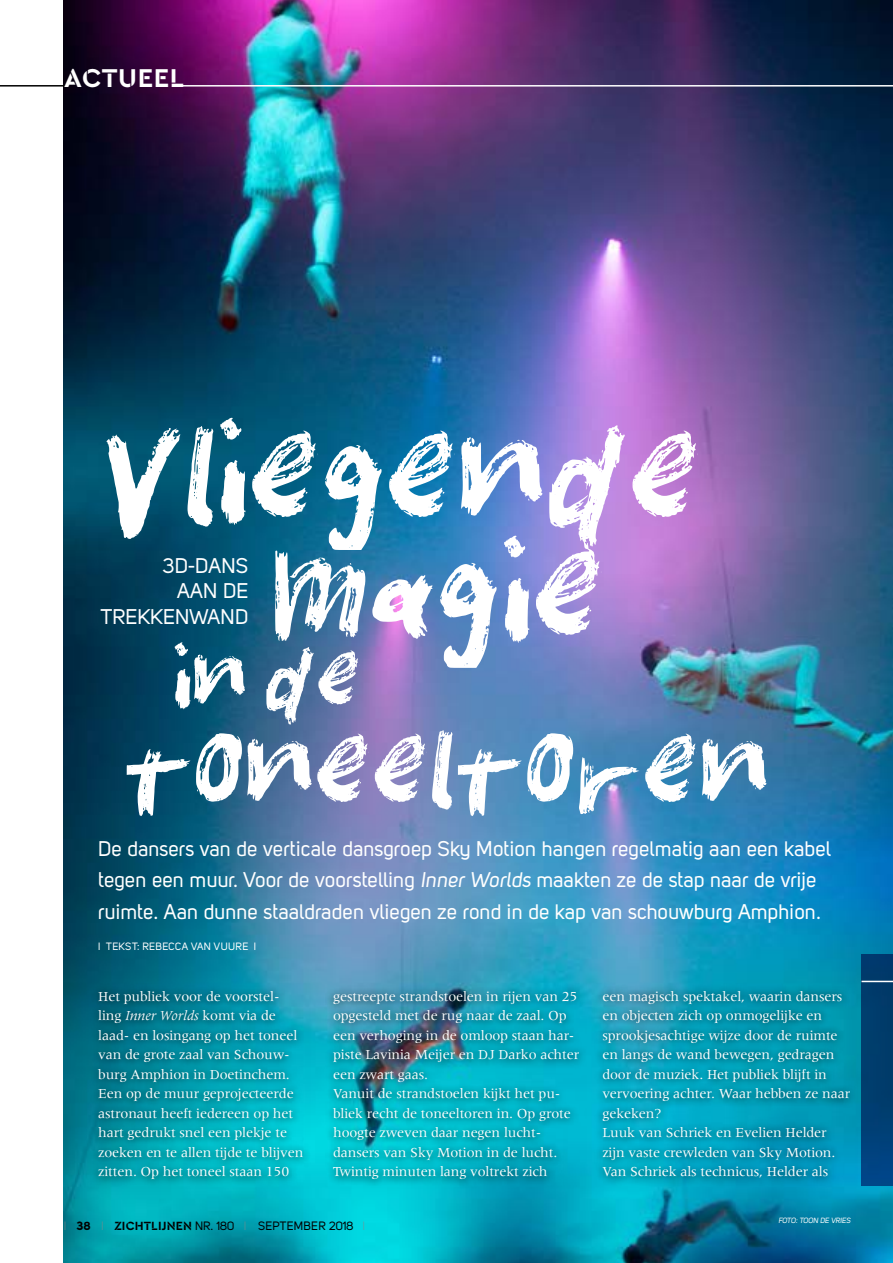
<style>
.page{position:relative;width:893px;height:1263px;background:#fff}
.page>*{position:absolute;margin:0;border:0;box-sizing:border-box;transform-origin:0 0}
.t1{font:144px "Unkempt Penmanship";letter-spacing:-.06em;color:#fff}
.t2{font:113.85px "Unkempt Penmanship";letter-spacing:-.06em;color:#fff}
.t3{font:90px "Unkempt Penmanship";color:#fff}
.t4{font:700 27px "Cera Stencil PRO";letter-spacing:.02em;color:#fff}
.t5{font:21px/31.5px "Uni Sans Regular";color:#fff}
.t6{font:14.25px/19.5px "Meridien";letter-spacing:-.01em;color:#fff}
.t7{font:12px "Uni Sans Regular";letter-spacing:.005em;color:#000}
.t8{font:10.5px "Uni Sans Regular";letter-spacing:.03em;color:#fff}
.t9{font:7.5px "Uni Sans Regular Italic";letter-spacing:-.01em;color:#fff}
.s1{font-family:"Uni Sans Regular Italic"}
.s2{font-style:italic}
.s3{font-family:"Uni Sans Light";color:#87888a}
.s4{font-family:"Uni Sans Bold"}
.s5{font-family:"Cera Stencil PRO";font-weight:700;font-size:12.45px}
</style>
<div class="page">
<img style="left:64px;top:0;width:829px;height:1263px">
<hr style="left:0;top:85px;width:66px;height:2px;background:#000">
<hr style="left:177px;top:85px;width:716px;height:2px;background:#fff">
<svg style="left:90px;top:983px;width:221px;height:205px;background:#0193a4"></svg>
<svg style="left:325px;top:983px;width:262px;height:205px;background:#0d9fb3"></svg>
<svg style="left:594px;top:983px;width:264px;height:202px;background:#0597b2"></svg>
<div style="left:861px;top:954px;width:32px;height:231px;background:linear-gradient(to bottom,#043b66,#00427e)"></div>
<hr style="left:861px;top:981px;width:32px;height:1px;background:#fff">
<h3 class="t4" style="left:64px;top:60px;width:121px">ACTUEEL</h3>
<h1 class="t1" style="left:98px;top:414px;width:609px">Vliegende</h1>
<h1 class="t1" style="left:268px;top:532px;width:343px">magie</h1>
<h3 class="t5" style="left:101px;top:552px;width:149px;line-height:25.5px;text-align:right">3D-DANS<br>AAN DE<br>TREKKENWAND</h3>
<h3 class="t3" style="left:170px;top:640px;width:196px">in de</h3>
<h2 class="t2" style="left:120px;top:721px;width:654px">toneeltoren</h2>
<p class="t5" style="left:98px;top:832px;width:734px">De dansers van de verticale dansgroep Sky Motion hangen regelmatig aan een kabel tegen een muur. Voor de voorstelling <span class="s1">Inner Worlds</span> maakten ze de stap naar de vrije ruimte. Aan dunne staaldraden vliegen ze rond in de kap van schouwburg Amphion.</p>
<p class="t8" style="left:98px;top:940px;width:160px">I TEKST: REBECCA VAN VUURE I</p>
<p class="t6" style="left:98px;top:986px;width:207px">Het publiek voor de voorstel&shy;ling <span class="s2">Inner Worlds</span> komt via de laad- en losingang op het toneel van de grote zaal van Schouw&shy;burg Amphion in Doetinchem.<br>Een op de muur geprojecteerde astronaut heeft iedereen op het hart gedrukt snel een plekje te zoeken en te allen tijde te blijven zitten. Op het toneel staan 150</p>
<p class="t6" style="left:333px;top:986px;width:248px">gestreepte strandstoelen in rijen van 25 opgesteld met de rug naar de zaal. Op een verhoging in de omloop staan har&shy;piste Lavinia Meijer en DJ Darko achter een zwart gaas.<br>Vanuit de strandstoelen kijkt het pu&shy;bliek recht de toneeltoren in. Op grote hoogte zweven daar negen lucht&shy;dansers van Sky Motion in de lucht.<br>Twintig minuten lang voltrekt zich</p>
<p class="t6" style="left:602px;top:986px;width:249px">een magisch spektakel, waarin dansers en objecten zich op onmogelijke en sprookjesachtige wijze door de ruimte en langs de wand bewegen, gedragen door de muziek. Het publiek blijft in vervoering achter. Waar hebben ze naar gekeken?<br>Luuk van Schriek en Evelien Helder zijn vaste crewleden van Sky Motion.<br>Van Schriek als technicus, Helder als</p>
<p class="t9" style="left:778px;top:1216px;width:74px">FOTO: TOON DE VRIES</p>
<p class="t7" style="left:64px;top:1219px;width:303px"><span class="s3">I</span> <span class="s4">38</span> <span class="s3">I</span> <span class="s5">ZICHTLIJNEN</span> NR. 180 <span class="s3">I</span> SEPTEMBER 2018 <span class="s3">I</span></p>
</div>
